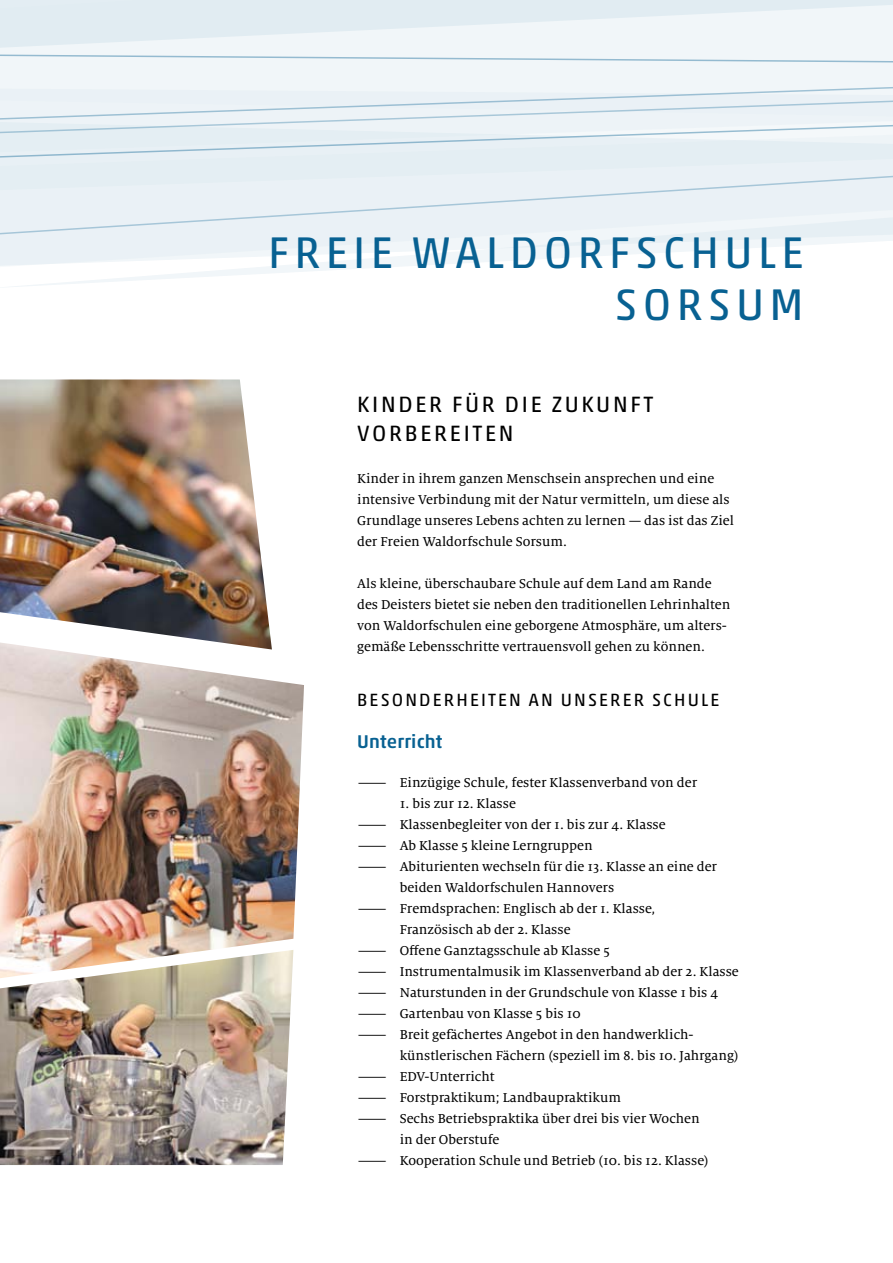
<style>
.page{position:relative;width:893px;height:1263px;background:#fff}
.page>*{position:absolute;margin:0;border:0;box-sizing:border-box;transform-origin:0 0}
.t1{font:45px/52.5px "Akko Pro";letter-spacing:.12em;color:#086192;text-align:right}
.t2{font:22.5px/28.5px "Akko Pro";letter-spacing:.12em;color:#000}
.t3{font:500 18.75px "Akko Pro";letter-spacing:.01em;color:#086192}
.t4{font:18px "Akko Pro";color:#000}
.t5{font:14.25px/21px "Milo Serif OT Text";color:#000;scale:2.4 1}
.t6{font:14.25px/21px "Milo Serif OT Text";color:#000}
</style>
<div class="page">
<img style="left:0;top:379px;width:271px;height:263px">
<img style="left:0;top:978px;width:292px;height:187px">
<img style="left:0;top:642px;width:304px;height:336px">
<svg style="left:13px;top:267px;width:368px;height:20px"></svg>
<svg style="left:0;top:237px;width:893px;height:30px;fill:#f1f6f9"></svg>
<svg style="left:0;top:0;width:893px;height:37px"></svg>
<svg style="left:0;top:37px;width:893px;height:31px"></svg>
<svg style="left:0;top:68px;width:893px;height:169px"></svg>
<h1 class="t1" style="left:268px;top:225px;width:537px">FREIE WALDORFSCHULE<br>SORSUM</h1>
<h2 class="t2" style="left:357px;top:390px;width:297px">KINDER FÜR DIE ZUKUNFT<br>VORBEREITEN</h2>
<p class="t6" style="left:357px;top:468px;width:378px">Kinder in ihrem ganzen Menschsein ansprechen und eine intensive Verbindung mit der Natur vermitteln, um diese als Grundlage unseres Lebens achten zu lernen — das ist das Ziel der Freien Waldorfschule Sorsum.</p>
<p class="t6" style="left:357px;top:573px;width:375px">Als kleine, überschaubare Schule auf dem Land am Rande des Deisters bietet sie neben den traditionellen Lehrinhalten von Waldorfschulen eine geborgene Atmosphäre, um alters&shy;gemäße Lebensschritte vertrauensvoll gehen zu können.</p>
<p class="t4" style="left:357px;top:688px;width:25px">BESONDERHEI</p>
<p class="t4" style="left:488px;top:688px;width:86px">TENANUNSERER</p>
<p class="t4" style="left:652px;top:688px;width:23px">SCHULE</p>
<h3 class="t3" style="left:357px;top:730px;width:87px">Unterricht</h3>
<p class="t5" style="left:357px;top:772px;width:143px">— Einzügige Schule, fester Klassenverband von der</p>
<p class="t6" style="left:400px;top:793px;width:118px">1. bis zur 12. Klasse</p>
<p class="t5" style="left:357px;top:814px;width:130px">— Klassenbegleiter von der 1. bis zur 4. Klasse</p>
<p class="t5" style="left:357px;top:835px;width:100px">— Ab Klasse 5 kleine Lerngruppen</p>
<p class="t5" style="left:400px;top:856px;width:134px;text-indent:-43px">— Abiturienten wechseln für die 13. Klasse an eine der beiden Waldorfschulen Hannovers</p>
<p class="t5" style="left:400px;top:898px;width:108px;text-indent:-43px">— Fremdsprachen: Englisch ab der 1. Klasse,<br>Französisch ab der 2. Klasse</p>
<p class="t5" style="left:357px;top:940px;width:107px">— Offene Ganztagsschule ab Klasse 5</p>
<p class="t5" style="left:357px;top:961px;width:161px">— Instrumentalmusik im Klassenverband ab der 2. Klasse</p>
<p class="t5" style="left:357px;top:982px;width:152px">— Naturstunden in der Grundschule von Klasse 1 bis 4</p>
<p class="t5" style="left:357px;top:1003px;width:95px">— Gartenbau von Klasse 5 bis 10</p>
<p class="t5" style="left:400px;top:1024px;width:143px;text-indent:-43px">— Breit gefächertes Angebot in den handwerklich&shy;künstlerischen Fächern (speziell im 8. bis 10. Jahrgang)</p>
<p class="t5" style="left:357px;top:1066px;width:59px">— EDV-Unterricht</p>
<p class="t5" style="left:357px;top:1087px;width:111px">— Forstpraktikum; Landbaupraktikum</p>
<p class="t5" style="left:400px;top:1108px;width:126px;text-indent:-43px">— Sechs Betriebspraktika über drei bis vier Wochen in der Oberstufe</p>
<p class="t5" style="left:357px;top:1150px;width:148px">— Kooperation Schule und Betrieb (10. bis 12. Klasse)</p>
</div>
